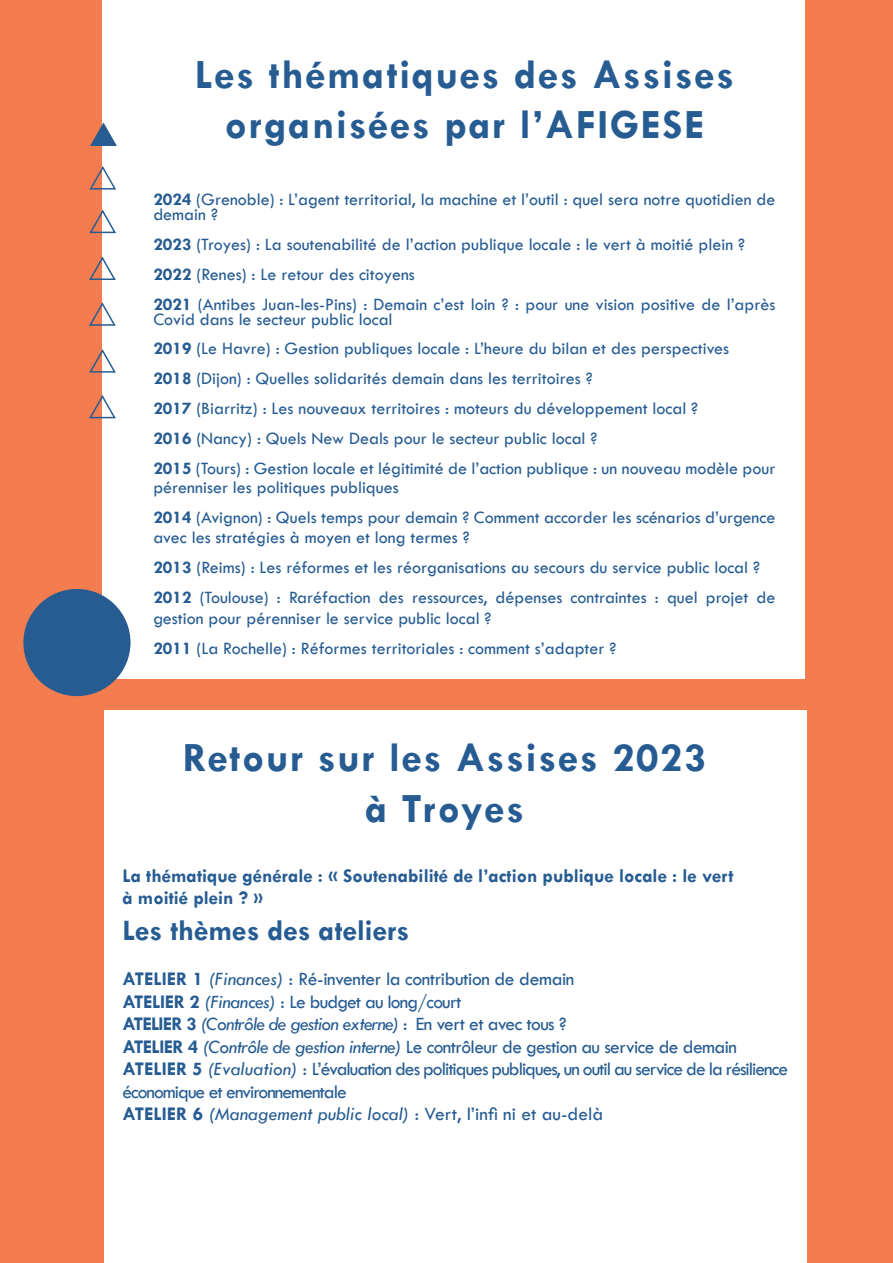
<style>
.page{position:relative;width:893px;height:1263px;background:#f47d50}
.page>*{position:absolute;margin:0;border:0;box-sizing:border-box;transform-origin:0 0}
.Style_de_paragraphe_1{font:700 42px "Tw Cen";letter-spacing:.04em;color:#265c92}
.Style_de_paragraphe_2{font:700 30px "Tw Cen";color:#265c92}
.Style_de_paragraphe_1-2{font:19.5px/22.5px "Tw Cen";letter-spacing:-.05em;color:#265c92}
.Style_de_paragraphe_1-3{font:700 19.5px "Tw Cen";color:#265c92}
.Style_de_paragraphe_1-4{font:19.5px "Tw Cen";letter-spacing:-.03em;color:#265c92}
.Style_de_paragraphe_1-5{font:italic 19.5px "Tw Cen";color:#265c92}
.Style_de_paragraphe_1-6{font:19.5px "Tw Cen";letter-spacing:-.02em;color:#265c92}
.Style_de_paragraphe_1-7{font:italic 19.5px "Tw Cen";letter-spacing:-.04em;color:#265c92}
.Style_de_paragraphe_1-8{font:18px/15px "Tw Cen";color:#265c92}
.s1{font-weight:700}
.s2{font-style:italic}
.s3{font-weight:700;font-style:normal}
.s4{font-style:normal}
</style>
<div class="page">
<div style="left:102px;top:0;width:703px;height:678px;background:#fff"></div>
<svg style="left:90px;top:122px;width:27px;height:24px"></svg>
<svg style="left:89px;top:166px;width:27px;height:24px"></svg>
<svg style="left:89px;top:209px;width:27px;height:25px"></svg>
<svg style="left:89px;top:256px;width:27px;height:24px"></svg>
<svg style="left:89px;top:302px;width:27px;height:24px"></svg>
<svg style="left:89px;top:349px;width:27px;height:24px"></svg>
<svg style="left:89px;top:395px;width:27px;height:24px"></svg>
<div style="left:23px;top:589px;width:108px;height:107px;background:#265c92;border-radius:50%"></div>
<div style="left:104px;top:710px;width:703px;height:553px;background:#fff"></div>
<p class="Style_de_paragraphe_1" style="left:195px;top:49px;width:541px">Les thématiques des Assises</p>
<p class="Style_de_paragraphe_1" style="left:225px;top:100px;width:481px">organisées par l’AFIGESE</p>
<p class="Style_de_paragraphe_1-8" style="left:153px;top:192px;width:624px"><span class="s1">2024</span> (Grenoble) : L’agent territorial, la machine et l’outil : quel sera notre quotidien de demain ?</p>
<p class="Style_de_paragraphe_1-8" style="left:153px;top:237px;width:593px"><span class="s1">2023</span> (Troyes) : La soutenabilité de l’action publique locale : le vert à moitié plein ?</p>
<p class="Style_de_paragraphe_1-8" style="left:153px;top:267px;width:263px"><span class="s1">2022</span> (Renes) : Le retour des citoyens</p>
<p class="Style_de_paragraphe_1-8" style="left:153px;top:297px;width:624px"><span class="s1">2021</span> (Antibes Juan-les-Pins) : Demain c’est loin ? : pour une vision positive de l’après<br>Covid dans le secteur public local</p>
<p class="Style_de_paragraphe_1-8" style="left:153px;top:341px;width:577px"><span class="s1">2019</span> (Le Havre) : Gestion publiques locale : L’heure du bilan et des perspectives</p>
<p class="Style_de_paragraphe_1-8" style="left:153px;top:371px;width:441px"><span class="s1">2018</span> (Dijon) : Quelles solidarités demain dans les territoires ?</p>
<p class="Style_de_paragraphe_1-8" style="left:153px;top:401px;width:546px"><span class="s1">2017</span> (Biarritz) : Les nouveaux territoires : moteurs du développement local ?</p>
<p class="Style_de_paragraphe_1-8" style="left:153px;top:431px;width:446px"><span class="s1">2016</span> (Nancy) : Quels New Deals pour le secteur public local ?</p>
<p class="Style_de_paragraphe_1-8" style="left:153px;top:458px;width:624px;line-height:19.5px"><span class="s1">2015</span> (Tours) : Gestion locale et légitimité de l’action publique : un nouveau modèle pour pérenniser les politiques publiques</p>
<p class="Style_de_paragraphe_1-8" style="left:153px;top:508px;width:624px;line-height:19.5px"><span class="s1">2014</span> (Avignon) : Quels temps pour demain ? Comment accorder les scénarios d’urgence avec les stratégies à moyen et long termes ?</p>
<p class="Style_de_paragraphe_1-8" style="left:153px;top:560px;width:608px"><span class="s1">2013</span> (Reims) : Les réformes et les réorganisations au secours du service public local ?</p>
<p class="Style_de_paragraphe_1-8" style="left:153px;top:586px;width:624px;line-height:21.6px"><span class="s1">2012</span> (Toulouse) : Raréfaction des ressources, dépenses contraintes : quel projet de gestion pour pérenniser le service public local ?</p>
<p class="Style_de_paragraphe_1-8" style="left:153px;top:641px;width:464px"><span class="s1">2011</span> (La Rochelle) : Réformes territoriales : comment s’adapter ?</p>
<p class="Style_de_paragraphe_1" style="left:183px;top:733px;width:525px">Retour sur les Assises 2023</p>
<p class="Style_de_paragraphe_1" style="left:365px;top:783px;width:160px">à Troyes</p>
<p class="Style_de_paragraphe_1-3" style="left:122px;top:864px;width:613px">La thématique générale : « Soutenabilité de l’action publique locale : le vert</p>
<p class="Style_de_paragraphe_1-3" style="left:122px;top:886px;width:142px">à moitié plein ? »</p>
<p class="Style_de_paragraphe_2" style="left:122px;top:913px;width:288px">Les thèmes des ateliers</p>
<p class="Style_de_paragraphe_1-6" style="left:122px;top:967px;width:453px"><span class="s1">ATELIER 1</span> <span class="s2">(Finances)</span> : Ré-inventer la contribution de demain</p>
<p class="Style_de_paragraphe_1-2" style="left:122px;top:990px;width:340px"><span class="s1">ATELIER 2</span> <span class="s2">(Finances)</span> : Le budget au long/court</p>
<p class="Style_de_paragraphe_1-7" style="left:122px;top:1012px;width:446px"><span class="s3">ATELIER 3</span> (Contrôle de gestion externe) <span class="s4">: En vert et avec tous ?</span></p>
<p class="Style_de_paragraphe_1-4" style="left:122px;top:1035px;width:616px"><span class="s1">ATELIER 4</span> <span class="s2">(Contrôle de gestion interne)</span> Le contrôleur de gestion au service de demain</p>
<p class="Style_de_paragraphe_1-2" style="left:122px;top:1058px;width:667px"><span class="s1">ATELIER 5</span> <span class="s2">(Evaluation)</span> : L’évaluation des politiques publiques, un outil au service de la résilience économique et environnementale</p>
<p class="Style_de_paragraphe_1-5" style="left:122px;top:1102px;width:482px"><span class="s3">ATELIER 6</span> (Management public local) <span class="s4">: Vert, l’infi ni et au-delà</span></p>
</div>
